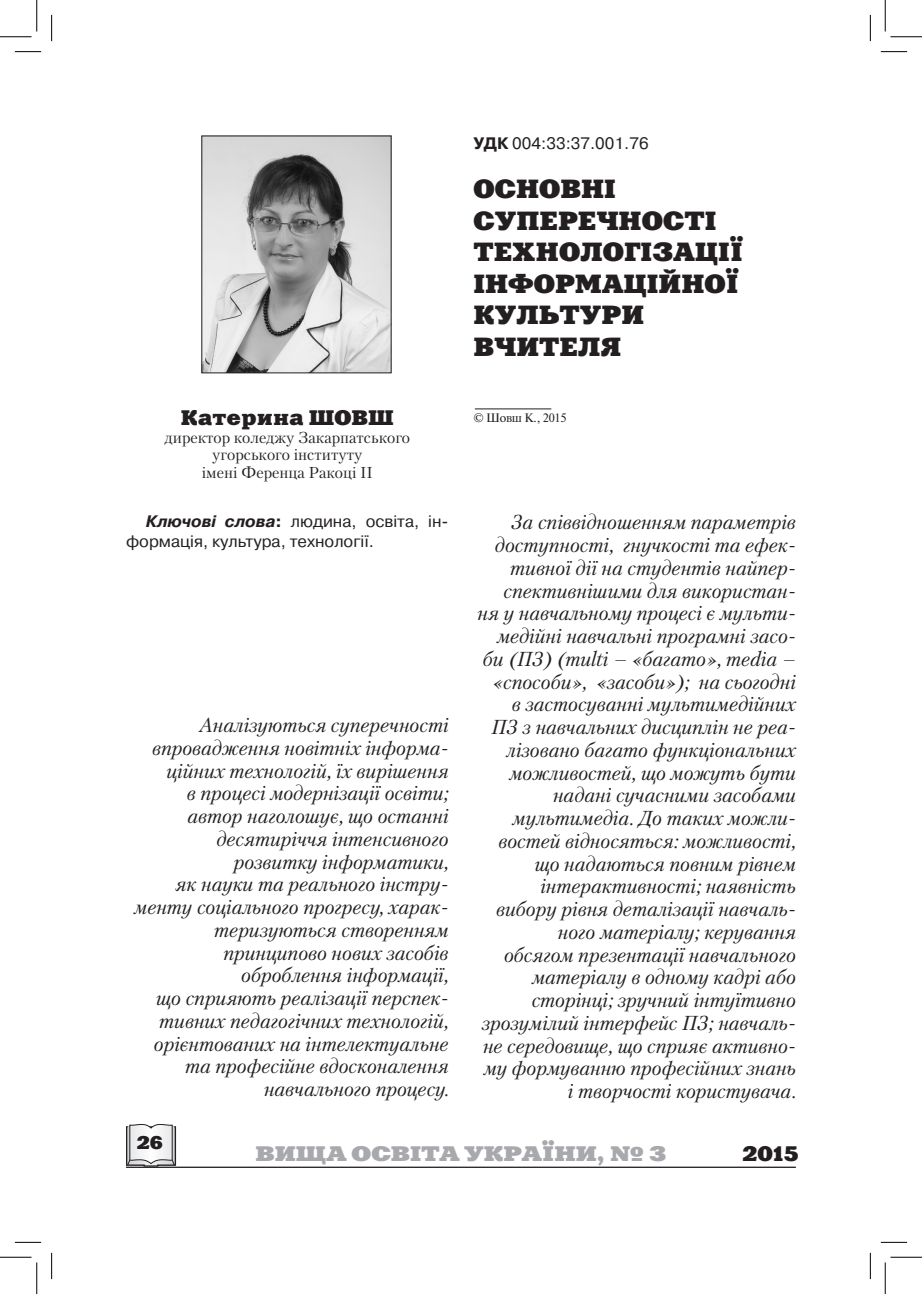
<style>
.page{position:relative;width:922px;height:1294px;background:#fff}
.page>*{position:absolute;margin:0;border:0;box-sizing:border-box;transform-origin:0 0}
.Заголовок{font:26.25px "Xenia Extended C";color:#231f20}
.t1{font:700 21px "Xenia Extended C";color:#a8a9ad}
.Подпись_под_фото{font:21px "Xenia Extended C";color:#231f20}
.Врез{font:italic 20.12px/22.8px "Petersburg C";color:#231f20;text-align:right}
.t2{font:18.38px "Xenia Extended C";color:#231f20}
.Ключевые_понятия{font:16.62px/19.9px "Pragmatica C";color:#231f20}
.УДК{font:16.62px "Pragmatica C";color:#231f20}
.подпись{font:15.75px "Petersburg C";color:#231f20}
.Копирайт{font:12.25px "Newton C";letter-spacing:-.02em;color:#231f20}
.s1{font-weight:700}
.s2{font-weight:700;font-style:italic}
</style>
<div class="page">
<hr style="left:126px;top:1166px;width:670px;height:2px;background:#231f20">
<svg style="left:126px;top:1124px;width:50px;height:42px"></svg>
<hr style="left:475px;top:409px;width:76px;height:1px;background:#231f20">
<img style="left:204px;top:138px;width:185px;height:233px">
<svg style="left:15px;top:51px;width:26px;height:1px"></svg>
<svg style="left:881px;top:51px;width:26px;height:1px"></svg>
<svg style="left:15px;top:1242px;width:26px;height:1px"></svg>
<svg style="left:881px;top:1242px;width:26px;height:1px"></svg>
<svg style="left:51px;top:15px;width:1px;height:26px"></svg>
<svg style="left:51px;top:1253px;width:1px;height:26px"></svg>
<svg style="left:870px;top:15px;width:1px;height:26px"></svg>
<svg style="left:870px;top:1253px;width:1px;height:26px"></svg>
<hr style="left:0;top:36px;width:32px;height:1px;background:#000">
<hr style="left:890px;top:36px;width:32px;height:1px;background:#000">
<hr style="left:0;top:1257px;width:32px;height:1px;background:#000">
<hr style="left:890px;top:1257px;width:32px;height:1px;background:#000">
<hr style="left:36px;top:0;width:1px;height:32px;background:#000">
<hr style="left:36px;top:1262px;width:1px;height:32px;background:#000">
<hr style="left:885px;top:0;width:1px;height:32px;background:#000">
<hr style="left:885px;top:1262px;width:1px;height:32px;background:#000">
<p class="УДК" style="left:473px;top:134px;width:177px"><span class="s1">УДК</span> 004:33:37.001.76</p>
<p class="Подпись_под_фото" style="left:181px;top:404px;width:150px">Катерина ШОВШ</p>
<p class="подпись" style="left:165px;top:428px;width:247px">директор коледжу Закарпатського</p>
<p class="подпись" style="left:212px;top:445px;width:152px">угорського інституту</p>
<p class="подпись" style="left:202px;top:463px;width:173px">імені Ференца Ракоці ІІ</p>
<p class="Заголовок" style="left:473px;top:172px;width:23px">ОСНОВН</p>
<p class="Заголовок" style="left:604px;top:172px;width:13px">І</p>
<p class="Заголовок" style="left:473px;top:204px;width:88px">СУПЕРЕЧНОСТ</p>
<p class="Заголовок" style="left:705px;top:204px;width:13px">І</p>
<p class="Заголовок" style="left:473px;top:235px;width:85px">ТЕХНОЛОГ</p>
<p class="Заголовок" style="left:640px;top:235px;width:104px">ІЗАЦІЇ</p>
<p class="Заголовок" style="left:473px;top:267px;width:36px">ІНФОРМ</p>
<p class="Заголовок" style="left:602px;top:267px;width:78px">АЦІЙНОЇ</p>
<p class="Заголовок" style="left:473px;top:298px;width:23px">КУЛ</p>
<p class="Заголовок" style="left:539px;top:298px;width:43px">ЬТУРИ</p>
<p class="Заголовок" style="left:473px;top:330px;width:22px">ВЧИТЕЛ</p>
<p class="Заголовок" style="left:600px;top:330px;width:22px">Я</p>
<p class="Копирайт" style="left:473px;top:411px;width:95px">© Шовш К., 2015</p>
<p class="Ключевые_понятия" style="left:126px;top:511px;width:324px;text-indent:20px"><span class="s2">Ключові слова</span><span class="s1">:</span> людина, освіта, ін&shy;формація, культура, технології.</p>
<p class="Врез" style="left:478px;top:511px;width:320px">За співвідношенням параметрів доступності, гнучкості та ефек&shy;тивної дії на студентів найпер&shy;спективнішими для використан&shy;ня у навчальному процесі є мульти&shy;медійні навчальні програмні засо&shy;би (ПЗ) (multi – «багато», media – «способи», «засоби»); на сьогодні</p>
<p class="Врез" style="left:491px;top:693px;width:306px">в застосуванні мультимедійних<br>ПЗ з навчальних дисциплін не реа&shy;лізовано багато функціональних можливостей, що можуть бути</p>
<p class="Врез" style="left:553px;top:784px;width:244px">надані сучасними засобами</p>
<p class="Врез" style="left:498px;top:807px;width:299px">мультимедіа. До таких можли&shy;востей відносяться: можливості, що надаються повним рівнем</p>
<p class="Врез" style="left:540px;top:875px;width:257px">інтерактивності; наявність</p>
<p class="Врез" style="left:496px;top:898px;width:301px">вибору рівня деталізації навчаль&shy;ного матеріалу; керування</p>
<p class="Врез" style="left:504px;top:943px;width:293px">обсягом презентації навчального матеріалу в одному кадрі або</p>
<p class="Врез" style="left:482px;top:989px;width:316px;text-align:justify;text-indent:50px">сторінці; зручний інтуїтивно зрозумілий інтерфейс ПЗ; навчаль&shy;не середовище, що сприяє активно&shy;му формуванню професійних знань</p>
<p class="Врез" style="left:568px;top:1080px;width:229px">і творчості користувача.</p>
<p class="Врез" style="left:199px;top:714px;width:251px">Аналізуються суперечності</p>
<p class="Врез" style="left:152px;top:736px;width:298px">впровадження новітніх інформа&shy;ційних технологій, їх вирішення</p>
<p class="Врез" style="left:187px;top:782px;width:263px">в процесі модернізації освіти;</p>
<p class="Врез" style="left:187px;top:805px;width:263px">автор наголошує, що останні</p>
<p class="Врез" style="left:216px;top:827px;width:234px">десятиріччя інтенсивного розвитку інформатики,</p>
<p class="Врез" style="left:134px;top:873px;width:316px">як науки та реального інстру&shy;менту соціального прогресу, харак&shy;теризуються створенням</p>
<p class="Врез" style="left:223px;top:941px;width:227px">принципово нових засобів</p>
<p class="Врез" style="left:241px;top:964px;width:209px">оброблення інформації,</p>
<p class="Врез" style="left:154px;top:987px;width:296px">що сприяють реалізації перспек&shy;тивних педагогічних технологій, орієнтованих на інтелектуальне та професійне вдосконалення</p>
<p class="Врез" style="left:264px;top:1078px;width:186px">навчального процесу.</p>
<p class="t2" style="left:137px;top:1130px;width:28px">26</p>
<p class="t1" style="left:256px;top:1140px;width:412px">ВИЩА ОСВІТА УКРАЇНИ, № 3</p>
<p class="Подпись_под_фото" style="left:742px;top:1141px;width:58px">2015</p>
</div>
